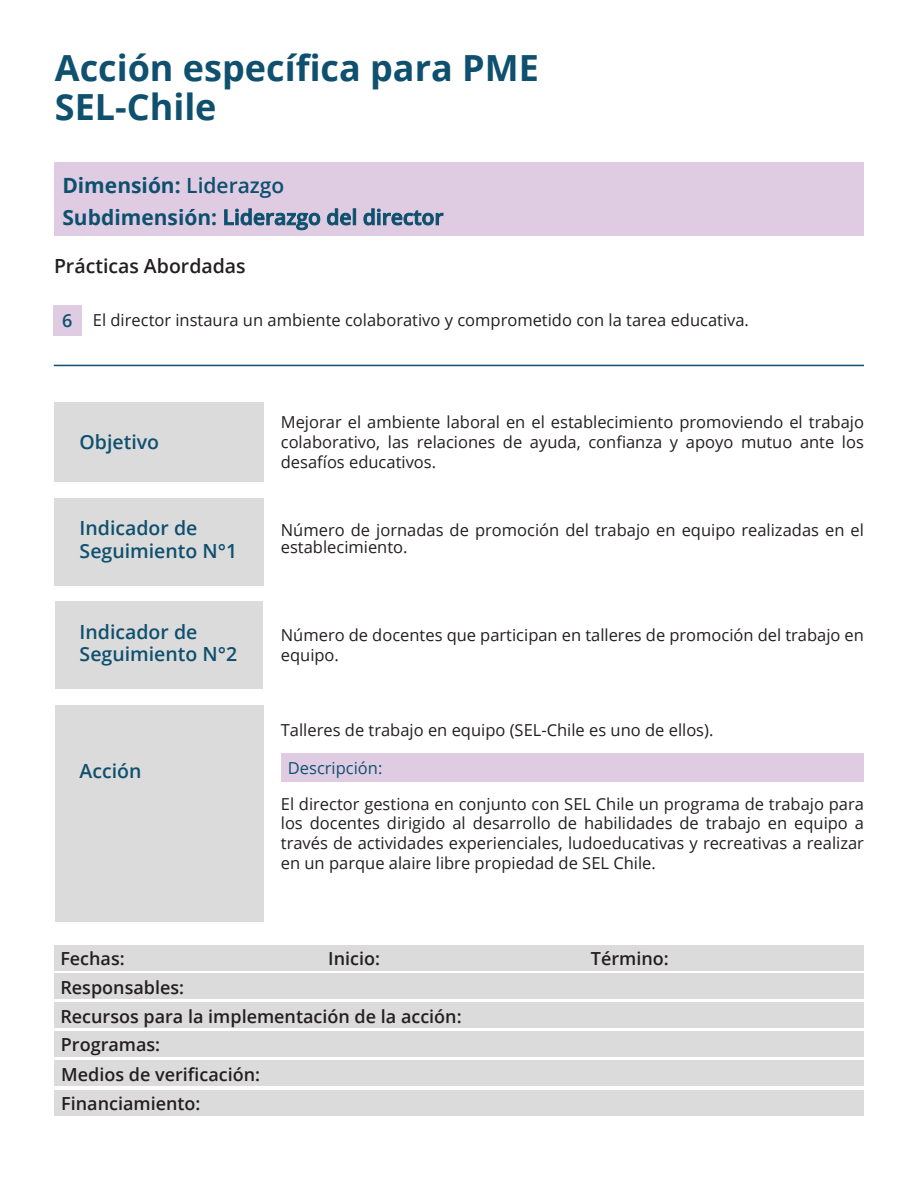
<style>
.page{position:relative;width:918px;height:1188px;background:#fff}
.page>*{position:absolute;margin:0;border:0;box-sizing:border-box;transform-origin:0 0}
.TITULO{font:700 36px "Open Sans";color:#0e506e}
.texto_semibold{font:600 21px/32.2px "Open Sans";color:#0e506e}
.texto_semibold-2{font:600 19.5px "Open Sans";color:#0e506e}
.texto_semibold-3{font:600 19.5px "Open Sans";color:#231f20}
.texto_semibold-4{font:600 18px "Open Sans";color:#231f20}
.texto_semibold-5{font:600 18px "Open Sans";color:#0e506e}
.texto_regular{font:16.5px/19.8px "Open Sans";color:#231f20;text-align:justify}
.texto_regular-2{font:16.5px "Open Sans";color:#0e506e}
.s1{font-weight:700}
</style>
<div class="page">
<div style="left:55px;top:945px;width:809px;height:26px;background:#dcdbdc"></div>
<div style="left:55px;top:973px;width:809px;height:26px;background:#dcdbdc"></div>
<div style="left:55px;top:1002px;width:809px;height:26px;background:#dcdbdc"></div>
<div style="left:55px;top:1031px;width:809px;height:26px;background:#dcdbdc"></div>
<div style="left:55px;top:1061px;width:809px;height:25px;background:#dcdbdc"></div>
<div style="left:55px;top:1090px;width:809px;height:25px;background:#dcdbdc"></div>
<div style="left:55px;top:162px;width:809px;height:74px;background:#dfcce3"></div>
<div style="left:54px;top:305px;width:28px;height:30px;background:#dfcce3"></div>
<hr style="left:54px;top:365px;width:810px;height:1px;background:#0e506e">
<div style="left:55px;top:402px;width:209px;height:79px;background:#dcdbdc"></div>
<div style="left:55px;top:498px;width:209px;height:87px;background:#dcdbdc"></div>
<div style="left:55px;top:601px;width:208px;height:88px;background:#dcdbdc"></div>
<div style="left:55px;top:705px;width:209px;height:217px;background:#dcdbdc"></div>
<div style="left:282px;top:754px;width:582px;height:28px;background:#dfcce3"></div>
<p class="TITULO" style="left:55px;top:43px;width:486px">Acción específica para PME</p>
<p class="TITULO" style="left:55px;top:82px;width:163px">SEL-Chile</p>
<p class="texto_semibold" style="left:62px;top:168px;width:383px"><span class="s1">Dimensión:</span> Liderazgo<br><span class="s1">Subdimensión:</span> Liderazgo del director</p>
<p class="texto_semibold-3" style="left:54px;top:253px;width:193px">Prácticas Abordadas</p>
<p class="texto_semibold-5" style="left:62px;top:308px;width:12px">6</p>
<p class="texto_regular" style="left:93px;top:310px;width:658px">El director instaura un ambiente colaborativo y comprometido con la tarea educativa.</p>
<p class="texto_semibold-2" style="left:80px;top:429px;width:81px">Objetivo</p>
<p class="texto_semibold-2" style="left:80px;top:515px;width:119px">Indicador de</p>
<p class="texto_semibold-2" style="left:80px;top:537px;width:159px">Seguimiento N°1</p>
<p class="texto_semibold-2" style="left:80px;top:618px;width:119px">Indicador de</p>
<p class="texto_semibold-2" style="left:80px;top:641px;width:159px">Seguimiento N°2</p>
<p class="texto_semibold-2" style="left:80px;top:758px;width:63px">Acción</p>
<p class="texto_regular" style="left:281px;top:412px;width:585px">Mejorar el ambiente laboral en el establecimiento promoviendo el trabajo colaborativo, las relaciones de ayuda, confianza y apoyo mutuo ante los desafíos educativos.</p>
<p class="texto_regular" style="left:281px;top:522px;width:585px;line-height:16.5px">Número de jornadas de promoción del trabajo en equipo realizadas en el establecimiento.</p>
<p class="texto_regular" style="left:281px;top:625px;width:585px">Número de docentes que participan en talleres de promoción del trabajo en equipo.</p>
<p class="texto_regular" style="left:281px;top:720px;width:434px">Talleres de trabajo en equipo (SEL-Chile es uno de ellos).</p>
<p class="texto_regular-2" style="left:288px;top:756px;width:96px">Descripción:</p>
<p class="texto_regular" style="left:281px;top:793px;width:585px">El director gestiona en conjunto con SEL Chile un programa de trabajo para los docentes dirigido al desarrollo de habilidades de trabajo en equipo a través de actividades experienciales, ludoeducativas y recreativas a realizar en un parque alaire libre propiedad de SEL Chile.</p>
<p class="texto_semibold-4" style="left:60px;top:946px;width:66px">Fechas:</p>
<p class="texto_semibold-4" style="left:328px;top:946px;width:53px">Inicio:</p>
<p class="texto_semibold-4" style="left:591px;top:946px;width:79px">Término:</p>
<p class="texto_semibold-4" style="left:60px;top:975px;width:125px">Responsables:</p>
<p class="texto_semibold-4" style="left:60px;top:1004px;width:403px">Recursos para la implementación de la acción:</p>
<p class="texto_semibold-4" style="left:61px;top:1032px;width:101px">Programas:</p>
<p class="texto_semibold-4" style="left:61px;top:1062px;width:200px">Medios de verificación:</p>
<p class="texto_semibold-4" style="left:61px;top:1091px;width:141px">Financiamiento:</p>
</div>
